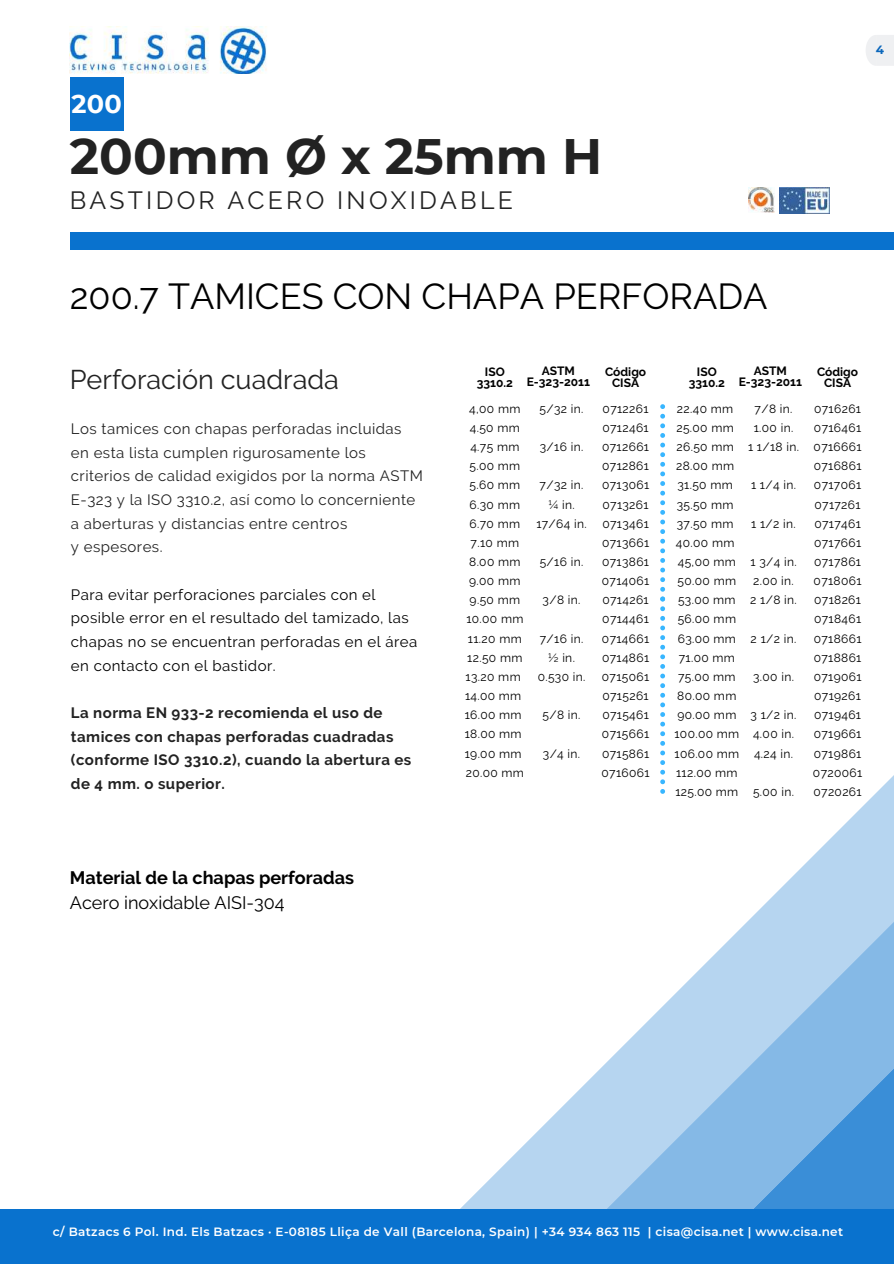
<style>
.page{position:relative;width:894px;height:1264px;background:#fff}
.page>*{position:absolute;margin:0;border:0;box-sizing:border-box;transform-origin:0 0}
.t1{font:700 49.65px "Montserrat";color:#222}
.t2{font:36px "Raleway";color:#000}
.t3{font:27px "Raleway";color:#222}
.t4{font:700 25.5px "Montserrat";color:#fff}
.t5{font:24.9px "Raleway";letter-spacing:.13em;color:#222}
.t6{font:700 18px "Raleway";color:#000}
.t7{font:18px "Raleway";color:#000}
.t8{font:15px/23.7px "Raleway";letter-spacing:.03em;color:#222}
.t9{font:15px/23.7px "Raleway";letter-spacing:.03em;color:#000}
.t10{font:700 15px/23.7px "Raleway";letter-spacing:.03em;color:#222}
.t11{font:12px/19.2px "Raleway";letter-spacing:.03em;color:#000;text-align:center}
.t12{font:600 12px "Montserrat";letter-spacing:.03em;color:#fff}
.t13{font:700 12px/11.2px "Raleway";color:#000;text-align:center}
.t14{font:700 12px "Montserrat";color:#0a66bb}
</style>
<div class="page">
<div style="left:0;top:1209px;width:893px;height:54px;background:#0972ce"></div>
<div style="left:70px;top:232px;width:823px;height:17px;background:#0972ce"></div>
<svg style="left:866px;top:35px;width:27px;height:31px"></svg>
<div style="left:70px;top:78px;width:53px;height:53px;background:#0972ce"></div>
<svg style="left:660px;top:404px;width:5px;height:368px"></svg>
<svg style="left:460px;top:772px;width:433px;height:437px"></svg>
<svg style="left:601px;top:919px;width:292px;height:290px;fill:#b6d5f0"></svg>
<svg style="left:747px;top:1066px;width:146px;height:143px;background:#61a4de"></svg>
<img style="left:70px;top:27px;width:197px;height:47px">
<img style="left:779px;top:188px;width:50px;height:26px">
<img style="left:748px;top:188px;width:26px;height:25px">
<h3 class="t4" style="left:71px;top:88px;width:52px">200</h3>
<h1 class="t1" style="left:70px;top:125px;width:533px">200mm Ø x 25mm H</h1>
<h3 class="t5" style="left:70px;top:185px;width:444px">BASTIDOR ACERO INOXIDABLE</h3>
<p class="t14" style="left:875px;top:43px;width:10px">4</p>
<h2 class="t2" style="left:70px;top:275px;width:699px">200.7 TAMICES CON CHAPA PERFORADA</h2>
<h3 class="t3" style="left:70px;top:364px;width:270px">Perforación cuadrada</h3>
<p class="t8" style="left:71px;top:417px;width:353px">Los tamices con chapas perforadas incluidas en esta lista cumplen rigurosamente los criterios de calidad exigidos por la norma ASTM E-323 y la ISO 3310.2, así como lo concerniente a aberturas y distancias entre centros<br>y espesores.</p>
<p class="t9" style="left:71px;top:582px;width:348px">Para evitar perforaciones parciales con el posible error en el resultado del tamizado, las chapas no se encuentran perforadas en el área en contacto con el bastidor.</p>
<p class="t10" style="left:71px;top:701px;width:342px">La norma EN 933-2 recomienda el uso de tamices con chapas perforadas cuadradas (conforme ISO 3310.2), cuando la abertura es de 4 mm. o superior.</p>
<h3 class="t6" style="left:70px;top:867px;width:286px">Material de la chapas perforadas</h3>
<h3 class="t7" style="left:70px;top:892px;width:216px">Acero inoxidable AISI-304</h3>
<p class="t13" style="left:476px;top:366px;width:38px">ISO<br>3310.2</p>
<p class="t13" style="left:526px;top:365px;width:65px;line-height:10.8px">ASTM<br>E-323-2011</p>
<p class="t13" style="left:605px;top:366px;width:43px">Código<br>CISA</p>
<p class="t11" style="left:601px;top:399px;width:50px;text-align:justify">0712261<br>0712461<br>0712661<br>0712861<br>0713061<br>0713261<br>0713461<br>0713661<br>0713861<br>0714061<br>0714261<br>0714461<br>0714661<br>0714861<br>0715061<br>0715261<br>0715461<br>0715661<br>0715861<br>0716061</p>
<p class="t11" style="left:539px;top:399px;width:45px">5/32 in.</p>
<p class="t11" style="left:539px;top:437px;width:45px">3/16 in.</p>
<p class="t11" style="left:536px;top:475px;width:52px">7/32 in. ¼ in.<br>17/64 in.</p>
<p class="t11" style="left:539px;top:552px;width:45px">5/16 in.</p>
<p class="t11" style="left:542px;top:590px;width:39px">3/8 in.</p>
<p class="t11" style="left:537px;top:628px;width:49px">7/16 in. ½ in.<br>0.530 in.</p>
<p class="t11" style="left:542px;top:705px;width:40px">5/8 in.</p>
<p class="t11" style="left:542px;top:743px;width:39px">3/4 in.</p>
<p class="t11" style="left:464px;top:399px;width:61px">4,00 mm<br>4.50 mm<br>4.75 mm<br>5.00 mm<br>5.60 mm<br>6.30 mm<br>6.70 mm<br>7.10 mm<br>8.00 mm<br>9.00 mm<br>9.50 mm<br>10.00 mm<br>11.20 mm<br>12.50 mm<br>13.20 mm<br>14.00 mm<br>16.00 mm<br>18.00 mm<br>19.00 mm<br>20.00 mm</p>
<p class="t13" style="left:688px;top:366px;width:38px">ISO<br>3310.2</p>
<p class="t13" style="left:738px;top:365px;width:65px;line-height:10.8px">ASTM<br>E-323-2011</p>
<p class="t13" style="left:816px;top:366px;width:43px">Código<br>CISA</p>
<p class="t11" style="left:812px;top:399px;width:51px;text-align:left">0716261<br>0716461<br>0716661<br>0716861<br>0717061<br>0717261<br>0717461<br>0717661<br>0717861<br>0718061<br>0718261<br>0718461<br>0718661<br>0718861<br>0719061<br>0719261<br>0719461<br>0719661<br>0719861<br>0720061<br>0720261</p>
<p class="t11" style="left:747px;top:399px;width:53px">7/8 in.<br>1.00 in.<br>1 1/18 in.</p>
<p class="t11" style="left:750px;top:475px;width:46px">1 1/4 in.</p>
<p class="t11" style="left:751px;top:514px;width:46px">1 1/2 in.</p>
<p class="t11" style="left:750px;top:552px;width:48px;text-align:left">1 3/4 in.<br>2.00 in.<br>2 1/8 in.</p>
<p class="t11" style="left:750px;top:628px;width:47px">2 1/2 in.</p>
<p class="t11" style="left:753px;top:667px;width:42px">3.00 in.</p>
<p class="t11" style="left:750px;top:705px;width:47px;text-align:left">3 1/2 in.<br>4.00 in.<br>4.24 in.</p>
<p class="t11" style="left:752px;top:782px;width:42px">5.00 in.</p>
<p class="t11" style="left:674px;top:399px;width:66px">22.40 mm<br>25.00 mm<br>26.50 mm<br>28.00 mm<br>31.50 mm<br>35.50 mm<br>37.50 mm<br>40.00 mm<br>45,00 mm<br>50.00 mm<br>53.00 mm<br>56.00 mm<br>63.00 mm<br>71.00 mm<br>75.00 mm<br>80.00 mm<br>90.00 mm<br>100.00 mm<br>106.00 mm<br>112.00 mm<br>125.00 mm</p>
<p class="t12" style="left:53px;top:1224px;width:791px">c/ Batzacs 6 Pol. Ind. Els Batzacs · E-08185 Lliça de Vall (Barcelona, Spain) | +34 934 863 115 | cisa@cisa.net | www.cisa.net</p>
</div>
